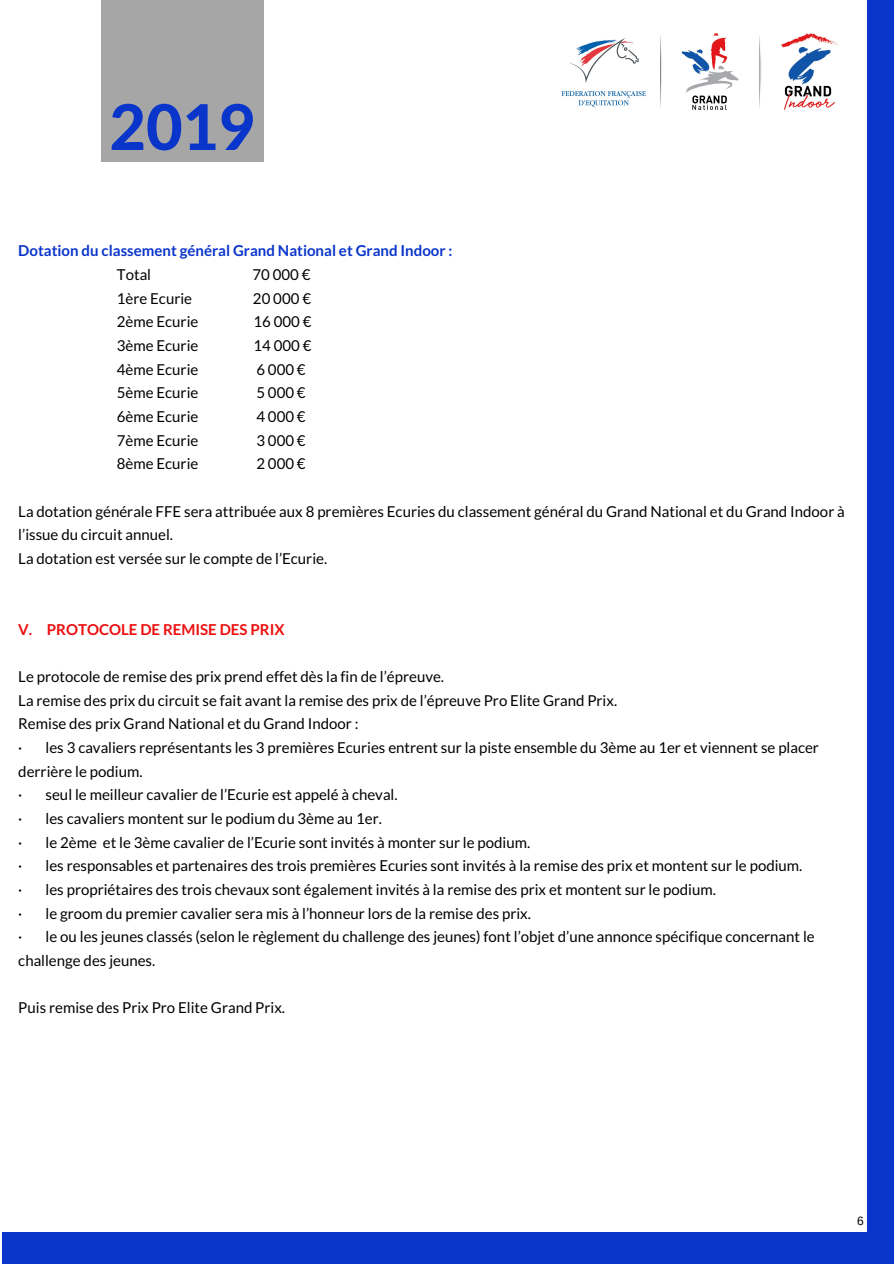
<style>
.page{position:relative;width:894px;height:1264px;background:#fff}
.page>*{position:absolute;margin:0;border:0;box-sizing:border-box;transform-origin:0 0}
.t1{font:800 63px "Lato Latin";color:#0a35cb}
.t2{font:15px/23.7px "Lato";color:#000}
.t3{font:700 15px "Lato";color:#0a35cb}
.t4{font:700 15px "Lato";color:#ed0f0f}
.t5{font:12px "Arimo";color:#000}
</style>
<div class="page">
<div style="left:101px;top:0;width:163px;height:161px;background:#a6a6a6"></div>
<div style="left:866px;top:0;width:27px;height:1263px;background:#0a35cb"></div>
<div style="left:3px;top:1232px;width:890px;height:31px;background:#0a35cb"></div>
<img style="left:561px;top:33px;width:277px;height:77px">
<h1 class="t1" style="left:109px;top:88px;width:148px">2019</h1>
<p class="t3" style="left:18px;top:241px;width:435px">Dotation du classement général Grand National et Grand Indoor :</p>
<p class="t2" style="left:117px;top:262px;width:36px">Total</p>
<p class="t2" style="left:252px;top:262px;width:60px">70 000 €</p>
<p class="t2" style="left:117px;top:286px;width:77px">1ère Ecurie</p>
<p class="t2" style="left:253px;top:286px;width:60px">20 000 €</p>
<p class="t2" style="left:117px;top:310px;width:83px">2ème Ecurie</p>
<p class="t2" style="left:253px;top:310px;width:60px">16 000 €</p>
<p class="t2" style="left:117px;top:333px;width:83px">3ème Ecurie</p>
<p class="t2" style="left:253px;top:333px;width:60px">14 000 €</p>
<p class="t2" style="left:117px;top:357px;width:83px">4ème Ecurie</p>
<p class="t2" style="left:256px;top:357px;width:51px">6000€</p>
<p class="t2" style="left:117px;top:380px;width:83px">5ème Ecurie</p>
<p class="t2" style="left:256px;top:380px;width:51px">5000€</p>
<p class="t2" style="left:117px;top:404px;width:83px">6ème Ecurie</p>
<p class="t2" style="left:256px;top:404px;width:51px">4000€</p>
<p class="t2" style="left:117px;top:428px;width:83px">7ème Ecurie</p>
<p class="t2" style="left:256px;top:428px;width:51px">3000€</p>
<p class="t2" style="left:117px;top:451px;width:83px">8ème Ecurie</p>
<p class="t2" style="left:256px;top:451px;width:51px">2000€</p>
<p class="t2" style="left:18px;top:499px;width:827px">La dotation générale FFE sera attribuée aux 8 premières Ecuries du classement général du Grand National et du Grand Indoor à l’issue du circuit annuel.<br>La dotation est versée sur le compte de l’Ecurie.</p>
<p class="t4" style="left:18px;top:620px;width:268px">V. PROTOCOLE DE REMISE DES PRIX</p>
<p class="t2" style="left:18px;top:664px;width:802px">Le protocole de remise des prix prend effet dès la fin de l’épreuve.<br>La remise des prix du circuit se fait avant la remise des prix de l’épreuve Pro Elite Grand Prix.<br>Remise des prix Grand National et du Grand Indoor :<br>· les 3 cavaliers représentants les 3 premières Ecuries entrent sur la piste ensemble du 3ème au 1er et viennent se placer derrière le podium.<br>· seul le meilleur cavalier de l’Ecurie est appelé à cheval.<br>· les cavaliers montent sur le podium du 3ème au 1er.<br>· le 2ème et le 3ème cavalier de l’Ecurie sont invités à monter sur le podium.<br>· les responsables et partenaires des trois premières Ecuries sont invités à la remise des prix et montent sur le podium.<br>· les propriétaires des trois chevaux sont également invités à la remise des prix et montent sur le podium.<br>· le groom du premier cavalier sera mis à l’honneur lors de la remise des prix.<br>· le ou les jeunes classés (selon le règlement du challenge des jeunes) font l’objet d’une annonce spécifique concernant le challenge des jeunes.</p>
<p class="t2" style="left:18px;top:995px;width:268px">Puis remise des Prix Pro Elite Grand Prix.</p>
<p class="t5" style="left:856px;top:1213px;width:8px">6</p>
</div>
